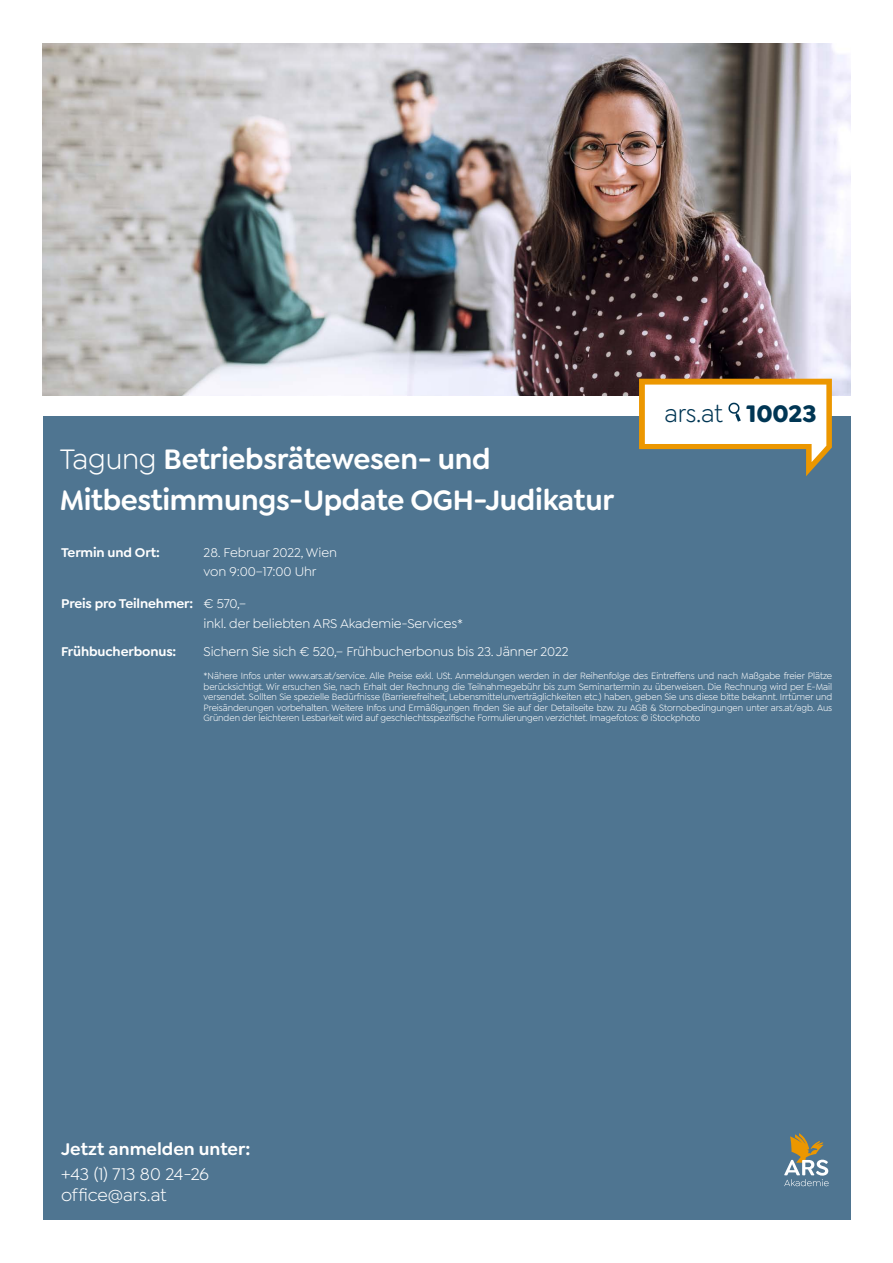
<style>
.page{position:relative;width:893px;height:1263px;background:#fff}
.page>*{position:absolute;margin:0;border:0;box-sizing:border-box;transform-origin:0 0}
.t1{font:600 30px/40.5px "Goldplay";letter-spacing:-.01em;color:#fff}
.t2{font:25.5px "Goldplay";color:#003654}
.t3{font:18px/21px "Goldplay";letter-spacing:-.01em;color:#fff}
.t4{font:600 18px "Goldplay";color:#fff}
.t5{font:13.5px/19.5px "Goldplay";letter-spacing:-.01em;color:#fff}
.t6{font:600 13.5px "Goldplay";letter-spacing:-.01em;color:#fff}
.t7{font:9.75px/10.5px "Goldplay";letter-spacing:-.01em;color:#fff;text-align:justify;scale:.95 1}
.s1{font-weight:400}
.s2{font-weight:700}
.s3{font-weight:600}
</style>
<div class="page">
<div style="left:43px;top:416px;width:808px;height:804px;background:#4f7591"></div>
<img style="left:43px;top:43px;width:807px;height:352px">
<svg style="left:639px;top:379px;width:193px;height:97px"></svg>
<svg style="left:784px;top:1133px;width:45px;height:53px"></svg>
<h1 class="t1" style="left:60px;top:439px;width:556px"><span class="s1">Tagung</span> Betriebsrätewesen- und<br>Mitbestimmungs-Update OGH-Judikatur</h1>
<h2 class="t2" style="left:665px;top:399px;width:153px">ars.at <span class="s2">10023</span></h2>
<h3 class="t6" style="left:61px;top:544px;width:100px">Termin und Ort:</h3>
<h3 class="t5" style="left:204px;top:542px;width:135px">28. Februar 2022, Wien von 9:00–17:00 Uhr</h3>
<h3 class="t5" style="left:204px;top:594px;width:261px;text-indent:-143px"><span class="s3">Preis pro Teilnehmer:</span> € 570,–<br>inkl. der beliebten ARS Akademie-Services*</h3>
<h3 class="t6" style="left:61px;top:643px;width:117px">Frühbucherbonus:</h3>
<h3 class="t5" style="left:204px;top:642px;width:366px">Sichern Sie sich € 520,– Frühbucherbonus bis 23. Jänner 2022</h3>
<p class="t7" style="left:204px;top:671px;width:663px">*Nähere Infos unter www.ars.at/service. Alle Preise exkl. USt. Anmeldungen werden in der Reihenfolge des Eintreffens und nach Maßgabe freier Plätze berücksichtigt. Wir ersuchen Sie, nach Erhalt der Rechnung die Teilnahmegebühr bis zum Seminartermin zu überweisen. Die Rechnung wird per E-Mail versendet. Sollten Sie spezielle Bedürfnisse (Barrierefreiheit, Lebensmittelunverträglichkeiten etc.) haben, geben Sie uns diese bitte bekannt. Irrtümer und Preisänderungen vorbehalten. Weitere Infos und Ermäßigungen finden Sie auf der Detailseite bzw. zu AGB &amp; Stornobedingungen unter ars.at/agb. Aus Gründen der leichteren Lesbarkeit wird auf geschlechtsspezifische Formulierungen verzichtet. Imagefotos: © iStockphoto</p>
<h3 class="t4" style="left:61px;top:1138px;width:191px">Jetzt anmelden unter:</h3>
<h3 class="t3" style="left:61px;top:1163px;width:150px">+43 (1) 713 80 24-26 office@ars.at</h3>
</div>
